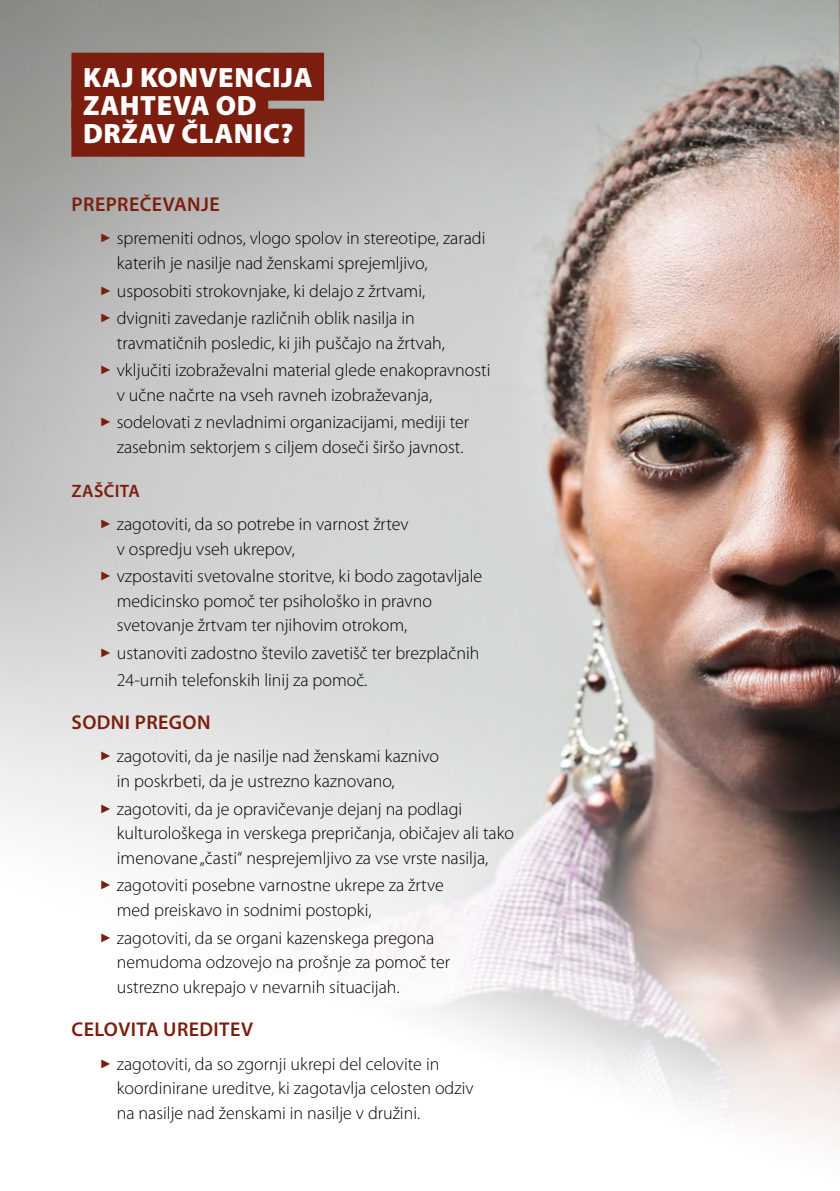
<style>
.page{position:relative;width:840px;height:1191px;background:#fff}
.page>*{position:absolute;margin:0;border:0;box-sizing:border-box;transform-origin:0 0}
.t1{font:900 28px/28px "Myriad Pro";letter-spacing:.02em;color:#fff}
.t2{font:600 20px "Myriad Pro";letter-spacing:.02em;color:#7c1e0f}
.t3{font:300 18px/24.6px "Myriad Pro";color:#000}
.t4{font:600 18px "Myriad Pro";letter-spacing:.02em;color:#7c1e0f}
.s1{color:#7c1e0f}
</style>
<div class="page">
<img style="left:0;top:0;width:839px;height:1150px">
<div style="left:71px;top:53px;width:253px;height:48px;background:#7c1e0f"></div>
<div style="left:71px;top:81px;width:197px;height:48px;background:#7c1e0f"></div>
<div style="left:71px;top:109px;width:233px;height:48px;background:#7c1e0f"></div>
<img style="left:838px;top:0;width:1px;height:496px">
<h1 class="t1" style="left:83px;top:62px;width:231px">KAJ KONVENCIJA<br>ZAHTEVA OD<br>DRŽAV ČLANIC?</h1>
<p class="t2" style="left:72px;top:192px;width:150px">PREPREČEVANJE</p>
<p class="t3" style="left:117px;top:226px;width:370px;text-indent:-17px"><span class="s1">✓</span> spremeniti odnos, vlogo spolov in stereotipe, zaradi katerih je nasilje nad ženskami sprejemljivo,</p>
<p class="t3" style="left:100px;top:278px;width:327px"><span class="s1">✓</span> usposobiti strokovnjake, ki delajo z žrtvami,</p>
<p class="t3" style="left:117px;top:305px;width:329px;text-indent:-17px"><span class="s1">✓</span> dvigniti zavedanje različnih oblik nasilja in travmatičnih posledic, ki jih puščajo na žrtvah,</p>
<p class="t3" style="left:117px;top:358px;width:375px;text-indent:-17px"><span class="s1">✓</span> vključiti izobraževalni material glede enakopravnosti v učne načrte na vseh ravneh izobraževanja,</p>
<p class="t3" style="left:117px;top:410px;width:354px;text-indent:-17px"><span class="s1">✓</span> sodelovati z nevladnimi organizacijami, mediji ter zasebnim sektorjem s ciljem doseči širšo javnost.</p>
<p class="t4" style="left:72px;top:479px;width:70px">ZAŠČITA</p>
<p class="t3" style="left:117px;top:511px;width:293px;text-indent:-17px"><span class="s1">✓</span> zagotoviti, da so potrebe in varnost žrtev v ospredju vseh ukrepov,</p>
<p class="t3" style="left:117px;top:563px;width:367px;text-indent:-17px"><span class="s1">✓</span> vzpostaviti svetovalne storitve, ki bodo zagotavljale medicinsko pomoč ter psihološko in pravno svetovanje žrtvam ter njihovim otrokom,</p>
<p class="t3" style="left:117px;top:639px;width:364px;line-height:26.6px;text-indent:-17px"><span class="s1">✓</span> ustanoviti zadostno število zavetišč ter brezplačnih<br>24-urnih telefonskih linij za pomoč.</p>
<p class="t2" style="left:72px;top:709px;width:140px">SODNI PREGON</p>
<p class="t3" style="left:117px;top:744px;width:324px;text-indent:-17px"><span class="s1">✓</span> zagotoviti, da je nasilje nad ženskami kaznivo in poskrbeti, da je ustrezno kaznovano,</p>
<p class="t3" style="left:117px;top:796px;width:398px;text-indent:-17px"><span class="s1">✓</span> zagotoviti, da je opravičevanje dejanj na podlagi kulturološkega in verskega prepričanja, običajev ali tako imenovane „časti“ nesprejemljivo za vse vrste nasilja,</p>
<p class="t3" style="left:117px;top:873px;width:328px;text-indent:-17px"><span class="s1">✓</span> zagotoviti posebne varnostne ukrepe za žrtve med preiskavo in sodnimi postopki,</p>
<p class="t3" style="left:117px;top:925px;width:334px;text-indent:-17px"><span class="s1">✓</span> zagotoviti, da se organi kazenskega pregona nemudoma odzovejo na prošnje za pomoč ter ustrezno ukrepajo v nevarnih situacijah.</p>
<p class="t2" style="left:72px;top:1017px;width:183px">CELOVITA UREDITEV</p>
<p class="t3" style="left:117px;top:1051px;width:358px;text-indent:-17px"><span class="s1">✓</span> zagotoviti, da so zgornji ukrepi del celovite in koordinirane ureditve, ki zagotavlja celosten odziv na nasilje nad ženskami in nasilje v družini.</p>
</div>
